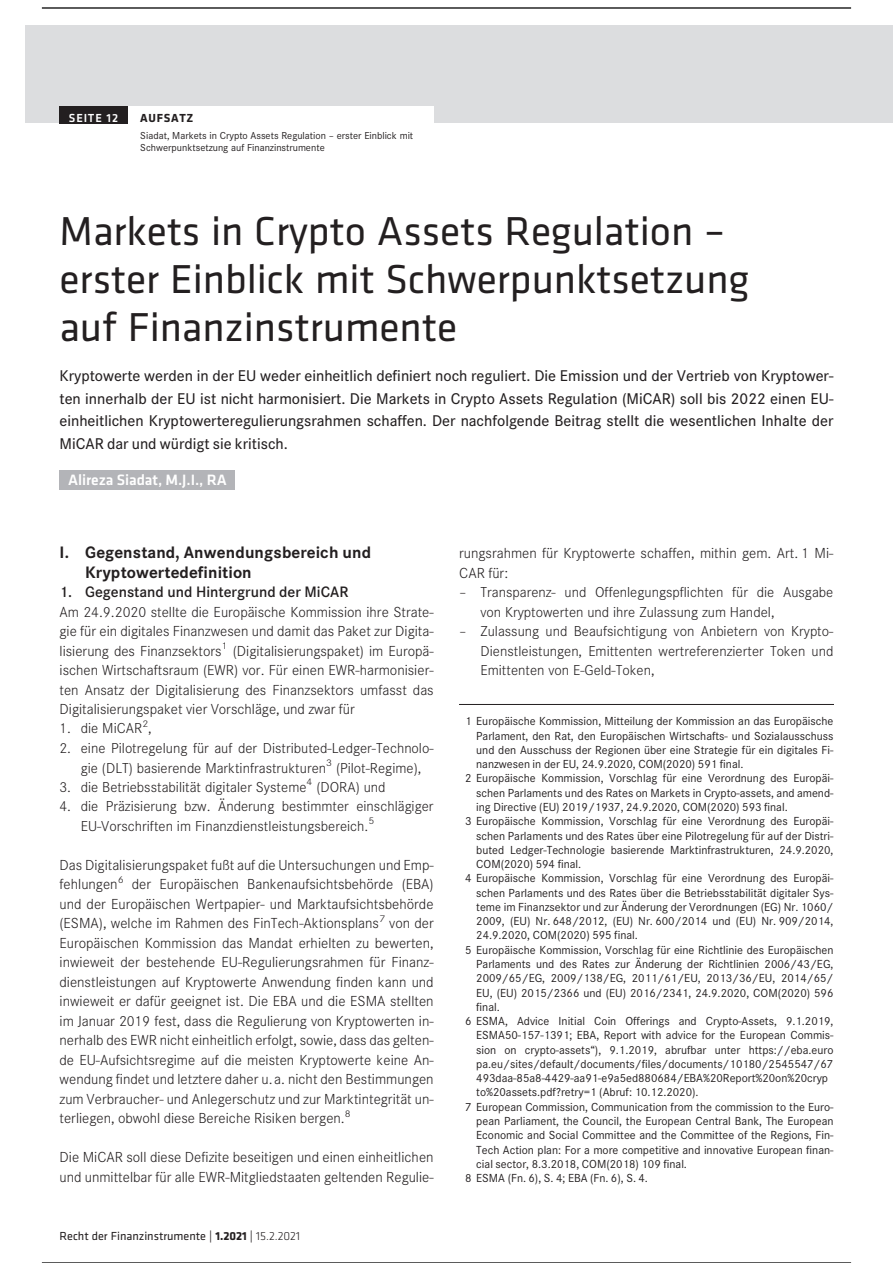
<style>
.page{position:relative;width:893px;height:1263px;background:#fff}
.page>*{position:absolute;margin:0;border:0;box-sizing:border-box;transform-origin:0 0}
.t1{font:41.85px/48px "Advklavreg";color:#231f20}
.t2{font:17.25px/19.5px "Advcorpsbd";letter-spacing:.01em;color:#231f20}
.t3{font:16.2px/22.5px "Advcorpsmd";color:#231f20;text-align:justify}
.t4{font:15.75px "Advcorpsde";color:#231f20}
.t5{font:15.6px "Advklavmed";color:#fff}
.t6{font:15.15px/19.5px "Advcorpsl";color:#231f20;text-align:justify}
.t7{font:15px/19.5px "Advcorpsl";color:#231f20}
.t8{font:12.15px "Advcorpsre";color:#231f20}
.t9{font:12.15px "Advklavreg";color:#231f20}
.t10{font:12.15px "Advklavmed";letter-spacing:.07em;color:#fff}
.t11{font:12.15px "Advklavbo";letter-spacing:.055em;color:#231f20}
.t12{font:10.5px/12px "Advcorpsre";color:#231f20}
.s1{font-family:"Advklavbo"}
.s2{font-family:"Advklavlig"}
</style>
<div class="page">
<hr style="left:43px;top:7px;width:807px;height:2px;background:#000">
<div style="left:60px;top:471px;width:175px;height:19px;background:#b3b4b8"></div>
<div style="left:26px;top:26px;width:867px;height:97px;background:#dcdddf"></div>
<div style="left:60px;top:106px;width:374px;height:17px;background:#fff"></div>
<div style="left:60px;top:106px;width:68px;height:17px;background:#231f20"></div>
<hr style="left:459px;top:704px;width:374px;height:1px;background:#231f20">
<hr style="left:43px;top:1262px;width:807px;height:1px;background:#000">
<p class="t10" style="left:69px;top:113px;width:51px">SEITE 12</p>
<p class="t11" style="left:140px;top:110px;width:55px">AUFSATZ</p>
<p class="t12" style="left:140px;top:129px;width:274px">Siadat, Markets in Crypto Assets Regulation – erster Einblick mit<br>Schwerpunktsetzung auf Finanzinstrumente</p>
<h1 class="t1" style="left:60px;top:209px;width:691px">Markets in Crypto Assets Regulation – erster Einblick mit Schwerpunktsetzung auf Finanzinstrumente</h1>
<p class="t3" style="left:60px;top:366px;width:775px">Kryptowerte werden in der EU weder einheitlich definiert noch reguliert. Die Emission und der Vertrieb von Kryptower&shy;ten innerhalb der EU ist nicht harmonisiert. Die Markets in Crypto Assets Regulation (MiCAR) soll bis 2022 einen EU&shy;einheitlichen Kryptowerteregulierungsrahmen schaffen. Der nachfolgende Beitrag stellt die wesentlichen Inhalte der MiCAR dar und würdigt sie kritisch.</p>
<p class="t5" style="left:68px;top:474px;width:160px">Alireza Siadat, M.J.I., RA</p>
<h2 class="t2" style="left:85px;top:543px;width:288px;text-indent:-26px">I. Gegenstand, Anwendungsbereich und<br>Kryptowertedefinition</h2>
<p class="t4" style="left:60px;top:586px;width:290px">1. Gegenstand und Hintergrund der MiCAR</p>
<p class="t6" style="left:60px;top:602px;width:376px">Am 24.9.2020 stellte die Europäische Kommission ihre Strate&shy;gie für ein digitales Finanzwesen und damit das Paket zur Digita&shy;lisierung des Finanzsektors<sup>1</sup> (Digitalisierungspaket) im Europä&shy;ischen Wirtschaftsraum (EWR) vor. Für einen EWR-harmonisier&shy;ten Ansatz der Digitalisierung des Finanzsektors umfasst das Digitalisierungspaket vier Vorschläge, und zwar für</p>
<p class="t7" style="left:60px;top:719px;width:94px">1. die MiCAR<sup>2</sup>,</p>
<p class="t7" style="left:60px;top:738px;width:376px;text-align:center">2. eine Pilotregelung für auf der Distributed-Ledger-Technolo&shy;gie (DLT) basierende Marktinfrastrukturen<sup>3</sup> (Pilot-Regime),</p>
<p class="t7" style="left:60px;top:777px;width:327px">3. die Betriebsstabilität digitaler Systeme<sup>4</sup> (DORA) und</p>
<p class="t7" style="left:81px;top:797px;width:354px;text-indent:-21px">4. die Präzisierung bzw. Änderung bestimmter einschlägiger<br>EU-Vorschriften im Finanzdienstleistungsbereich.<sup>5</sup></p>
<p class="t6" style="left:60px;top:855px;width:376px">Das Digitalisierungspaket fußt auf die Untersuchungen und Emp&shy;fehlungen<sup>6</sup> der Europäischen Bankenaufsichtsbehörde (EBA) und der Europäischen Wertpapier- und Marktaufsichtsbehörde (ESMA), welche im Rahmen des FinTech-Aktionsplans<sup>7</sup> von der Europäischen Kommission das Mandat erhielten zu bewerten, inwieweit der bestehende EU-Regulierungsrahmen für Finanz&shy;dienstleistungen auf Kryptowerte Anwendung finden kann und inwieweit er dafür geeignet ist. Die EBA und die ESMA stellten im Januar 2019 fest, dass die Regulierung von Kryptowerten in&shy;nerhalb des EWR nicht einheitlich erfolgt, sowie, dass das gelten&shy;de EU-Aufsichtsregime auf die meisten Kryptowerte keine An&shy;wendung findet und letztere daher u.a. nicht den Bestimmungen zum Verbraucher- und Anlegerschutz und zur Marktintegrität un&shy;terliegen, obwohl diese Bereiche Risiken bergen.<sup>8</sup></p>
<p class="t6" style="left:60px;top:1148px;width:376px">Die MiCAR soll diese Defizite beseitigen und einen einheitlichen und unmittelbar für alle EWR-Mitgliedstaaten geltenden Regulie-</p>
<p class="t9" style="left:60px;top:1231px;width:242px">Recht der Finanzinstrumente | <span class="s1">1.2021</span> | <span class="s2">15.2.2021</span></p>
<p class="t6" style="left:459px;top:543px;width:376px">rungsrahmen für Kryptowerte schaffen, mithin gem. Art. 1 Mi-<br>CAR für:</p>
<p class="t7" style="left:480px;top:582px;width:354px;text-indent:-21px">– Transparenz- und Offenlegungspflichten für die Ausgabe von Kryptowerten und ihre Zulassung zum Handel,</p>
<p class="t7" style="left:480px;top:621px;width:354px;text-align:justify;text-indent:-21px">– Zulassung und Beaufsichtigung von Anbietern von Krypto-Dienstleistungen, Emittenten wertreferenzierter Token und Emittenten von E-Geld-Token,</p>
<p class="t8" style="left:465px;top:715px;width:370px">1 Europäische Kommission, Mitteilung der Kommission an das Europäische</p>
<p class="t8" style="left:476px;top:729px;width:359px">Parlament, den Rat, den Europäischen Wirtschafts- und Sozialausschuss</p>
<p class="t8" style="left:476px;top:743px;width:359px">und den Ausschuss der Regionen über eine Strategie für ein digitales Fi-</p>
<p class="t8" style="left:476px;top:758px;width:269px">nanzwesen in der EU, 24.9.2020, COM(2020) 591 final.</p>
<p class="t8" style="left:465px;top:772px;width:370px">2 Europäische Kommission, Vorschlag für eine Verordnung des Europäi-</p>
<p class="t8" style="left:476px;top:786px;width:359px">schen Parlaments und des Rates on Markets in Crypto-assets, and amend-</p>
<p class="t8" style="left:476px;top:800px;width:313px">ing Directive (EU) 2019/1937, 24.9.2020, COM(2020) 593 final.</p>
<p class="t8" style="left:465px;top:815px;width:370px">3 Europäische Kommission, Vorschlag für eine Verordnung des Europäi-</p>
<p class="t8" style="left:476px;top:829px;width:359px">schen Parlaments und des Rates über eine Pilotregelung für auf der Distri-</p>
<p class="t8" style="left:476px;top:843px;width:359px">buted Ledger-Technologie basierende Marktinfrastrukturen, 24.9.2020,</p>
<p class="t8" style="left:476px;top:858px;width:107px">COM(2020) 594 final.</p>
<p class="t8" style="left:465px;top:872px;width:370px">4 Europäische Kommission, Vorschlag für eine Verordnung des Europäi-</p>
<p class="t8" style="left:476px;top:886px;width:359px">schen Parlaments und des Rates über die Betriebsstabilität digitaler Sys-</p>
<p class="t8" style="left:476px;top:900px;width:359px">teme im Finanzsektor und zur Änderung der Verordnungen (EG) Nr. 1060/</p>
<p class="t8" style="left:476px;top:915px;width:359px">2009, (EU) Nr. 648/2012, (EU) Nr. 600/2014 und (EU) Nr. 909/2014,</p>
<p class="t8" style="left:476px;top:929px;width:163px">24.9.2020, COM(2020) 595 final.</p>
<p class="t8" style="left:465px;top:943px;width:370px">5 Europäische Kommission, Vorschlag für eine Richtlinie des Europäischen</p>
<p class="t8" style="left:476px;top:958px;width:359px">Parlaments und des Rates zur Änderung der Richtlinien 2006/43/EG,</p>
<p class="t8" style="left:476px;top:972px;width:359px">2009/65/EG, 2009/138/EG, 2011/61/EU, 2013/36/EU, 2014/65/</p>
<p class="t8" style="left:476px;top:986px;width:359px">EU, (EU) 2015/2366 und (EU) 2016/2341, 24.9.2020, COM(2020) 596</p>
<p class="t8" style="left:476px;top:1000px;width:25px">final.</p>
<p class="t8" style="left:465px;top:1015px;width:370px">6 ESMA, Advice Initial Coin Offerings and Crypto-Assets, 9.1.2019,</p>
<p class="t8" style="left:476px;top:1029px;width:359px">ESMA50-157-1391; EBA, Report with advice for the European Commis-</p>
<p class="t8" style="left:476px;top:1043px;width:359px">sion on crypto-assets“), 9.1.2019, abrufbar unter https://eba.euro</p>
<p class="t8" style="left:476px;top:1057px;width:358px">pa.eu/sites/default/documents/files/documents/10180/2545547/67</p>
<p class="t8" style="left:476px;top:1072px;width:353px">493daa-85a8-4429-aa91-e9a5ed880684/EBA%20Report%20on%20cryp</p>
<p class="t8" style="left:476px;top:1086px;width:224px">to%20assets.pdf?retry=1 (Abruf: 10.12.2020).</p>
<p class="t8" style="left:465px;top:1100px;width:370px">7 European Commission, Communication from the commission to the Euro-</p>
<p class="t8" style="left:476px;top:1115px;width:359px">pean Parliament, the Council, the European Central Bank, The European</p>
<p class="t8" style="left:476px;top:1129px;width:359px">Economic and Social Committee and the Committee of the Regions, Fin-</p>
<p class="t8" style="left:476px;top:1143px;width:359px">Tech Action plan: For a more competitive and innovative European finan-</p>
<p class="t8" style="left:476px;top:1157px;width:212px">cial sector, 8.3.2018, COM(2018) 109 final.</p>
<p class="t8" style="left:465px;top:1172px;width:184px">8 ESMA (Fn. 6), S. 4; EBA (Fn. 6), S. 4.</p>
</div>
